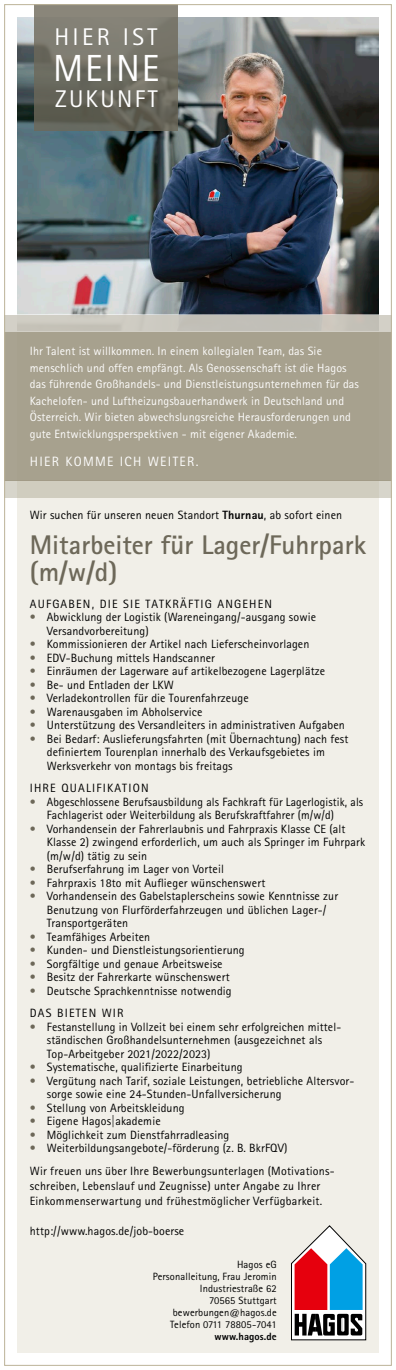
<style>
.page{position:relative;width:396px;height:1370px;background:#fff}
.page>*{position:absolute;margin:0;border:0;box-sizing:border-box;transform-origin:0 0}
.t1{font:37.8px "Rotis Sans Serif Std";letter-spacing:.05em;color:#fff}
.t2{font:700 27px/27px "Rotis Sans Serif Std";color:#6d6859}
.t3{font:24.15px "Rotis Sans Serif Std";letter-spacing:.1em;color:#fff}
.t4{font:13.5px "Rotis Sans Serif Std";letter-spacing:.1em;color:#fff}
.t5{font:12px/13.5px "Rotis Sans Serif Std";letter-spacing:.01em;color:#000}
.t6{font:12px/16.5px "Rotis Sans Serif Std";letter-spacing:.01em;color:#fff}
.t7{font:12px "Rotis Sans Serif Std";letter-spacing:.1em;color:#000}
.t8{font:10.5px/12px "Rotis Sans Serif Std";letter-spacing:.01em;color:#000;text-align:right}
.t9{font:800 10.5px "Rotis Sans Serif Std";letter-spacing:.01em;color:#000}
.s1{font-weight:800}
.s2{color:#6d6859}
</style>
<div class="page">
<img style="left:17px;top:17px;width:361px;height:298px">
<svg style="left:34px;top:6px;width:143px;height:125px;background:#717065"></svg>
<div style="left:17px;top:332px;width:361px;height:1020px;background:#f1efe8"></div>
<div style="left:4px;top:480px;width:387px;height:17px;background:#d0cdbf"></div>
<div style="left:4px;top:315px;width:387px;height:165px;background:#a7a18e"></div>
<div style="left:4px;top:315px;width:387px;height:17px;background:linear-gradient(to right,#ccc9c0,#c3c0b8)"></div>
<svg style="left:291px;top:1225px;width:75px;height:114px"></svg>
<h3 class="t3" style="left:54px;top:23px;width:104px">HIER IST</h3>
<h1 class="t1" style="left:53px;top:46px;width:108px">MEINE</h1>
<h3 class="t3" style="left:55px;top:84px;width:104px">ZUKUNFT</h3>
<p class="t6" style="left:30px;top:343px;width:330px">Ihr Talent ist willkommen. In einem kollegialen Team, das Sie menschlich und offen empfängt. Als Genossenschaft ist die Hagos das führende Großhandels- und Dienstleistungsunternehmen für das Kachelofen- und Luftheizungsbauerhandwerk in Deutschland und Österreich. Wir bieten abwechslungsreiche Herausforderungen und gute Entwicklungsperspektiven - mit eigener Akademie.</p>
<p class="t4" style="left:30px;top:454px;width:170px">HIER KOMME ICH WEITER.</p>
<p class="t5" style="left:30px;top:508px;width:313px">Wir suchen für unseren neuen Standort <span class="s1">Thurnau</span>, ab sofort einen</p>
<h2 class="t2" style="left:30px;top:530px;width:337px">Mitarbeiter für Lager/Fuhrpark (m/w/d)</h2>
<p class="t7" style="left:30px;top:596px;width:244px">AUFGABEN, DIE SIE TATKRÄFTIG ANGEHEN</p>
<p class="t5" style="left:47px;top:610px;width:270px;text-indent:-17px"><span class="s2">•</span> Abwicklung der Logistik (Wareneingang/-ausgang sowie<br>Versandvorbereitung)</p>
<p class="t5" style="left:30px;top:637px;width:281px"><span class="s2">•</span> Kommissionieren der Artikel nach Lieferscheinvorlagen</p>
<p class="t5" style="left:30px;top:650px;width:187px"><span class="s2">•</span> EDV-Buchung mittels Handscanner</p>
<p class="t5" style="left:30px;top:664px;width:296px"><span class="s2">•</span> Einräumen der Lagerware auf artikelbezogene Lagerplätze</p>
<p class="t5" style="left:30px;top:677px;width:145px"><span class="s2">•</span> Be- und Entladen der LKW</p>
<p class="t5" style="left:30px;top:691px;width:220px"><span class="s2">•</span> Verladekontrollen für die Tourenfahrzeuge</p>
<p class="t5" style="left:30px;top:704px;width:174px"><span class="s2">•</span> Warenausgaben im Abholservice</p>
<p class="t5" style="left:30px;top:718px;width:316px"><span class="s2">•</span> Unterstützung des Versandleiters in administrativen Aufgaben</p>
<p class="t5" style="left:47px;top:731px;width:303px;text-indent:-17px"><span class="s2">•</span> Bei Bedarf: Auslieferungsfahrten (mit Übernachtung) nach fest definiertem Tourenplan innerhalb des Verkaufsgebietes im<br>Werksverkehr von montags bis freitags</p>
<p class="t7" style="left:30px;top:781px;width:120px">IHRE QUALIFIKATION</p>
<p class="t5" style="left:47px;top:794px;width:317px;text-indent:-17px"><span class="s2">•</span> Abgeschlossene Berufsausbildung als Fachkraft für Lagerlogistik, als<br>Fachlagerist oder Weiterbildung als Berufskraftfahrer (m/w/d)</p>
<p class="t5" style="left:47px;top:821px;width:319px;text-indent:-17px"><span class="s2">•</span> Vorhandensein der Fahrerlaubnis und Fahrpraxis Klasse CE (alt<br>Klasse 2) zwingend erforderlich, um auch als Springer im Fuhrpark (m/w/d) tätig zu sein</p>
<p class="t5" style="left:30px;top:862px;width:195px"><span class="s2">•</span> Berufserfahrung im Lager von Vorteil</p>
<p class="t5" style="left:30px;top:875px;width:237px"><span class="s2">•</span> Fahrpraxis 18to mit Auflieger wünschenswert</p>
<p class="t5" style="left:47px;top:889px;width:292px;text-indent:-17px"><span class="s2">•</span> Vorhandensein des Gabelstaplerscheins sowie Kenntnisse zur<br>Benutzung von Flurförderfahrzeugen und üblichen Lager-/<br>Transportgeräten</p>
<p class="t5" style="left:30px;top:929px;width:122px"><span class="s2">•</span> Teamfähiges Arbeiten</p>
<p class="t5" style="left:30px;top:943px;width:216px"><span class="s2">•</span> Kunden- und Dienstleistungsorientierung</p>
<p class="t5" style="left:30px;top:956px;width:194px"><span class="s2">•</span> Sorgfältige und genaue Arbeitsweise</p>
<p class="t5" style="left:30px;top:970px;width:201px"><span class="s2">•</span> Besitz der Fahrerkarte wünschenswert</p>
<p class="t5" style="left:30px;top:979px;width:203px;line-height:22.5px"><span class="s2">•</span> Deutsche Sprachkenntnisse notwendig<br>DAS BIETEN WIR</p>
<p class="t5" style="left:47px;top:1019px;width:294px;text-indent:-17px"><span class="s2">•</span> Festanstellung in Vollzeit bei einem sehr erfolgreichen mittel&shy;ständischen Großhandelsunternehmen (ausgezeichnet als<br>Top-Arbeitgeber 2021/2022/2023)</p>
<p class="t5" style="left:30px;top:1060px;width:214px"><span class="s2">•</span> Systematische, qualifizierte Einarbeitung</p>
<p class="t5" style="left:47px;top:1073px;width:309px;text-indent:-17px"><span class="s2">•</span> Vergütung nach Tarif, soziale Leistungen, betriebliche Altersvor&shy;sorge sowie eine 24-Stunden-Unfallversicherung</p>
<p class="t5" style="left:30px;top:1100px;width:156px"><span class="s2">•</span> Stellung von Arbeitskleidung</p>
<p class="t5" style="left:30px;top:1114px;width:132px"><span class="s2">•</span> Eigene Hagos|akademie</p>
<p class="t5" style="left:30px;top:1127px;width:201px"><span class="s2">•</span> Möglichkeit zum Dienstfahrradleasing</p>
<p class="t5" style="left:30px;top:1136px;width:305px;line-height:22.5px"><span class="s2">•</span> Weiterbildungsangebote/-förderung (z. B. BkrFQV)<br>Wir freuen uns über Ihre Bewerbungsunterlagen (Motivations-</p>
<p class="t5" style="left:30px;top:1178px;width:294px;line-height:15px">schreiben, Lebenslauf und Zeugnisse) unter Angabe zu Ihrer<br>Einkommenserwartung und frühestmöglicher Verfügbarkeit.</p>
<p class="t5" style="left:30px;top:1223px;width:156px">http://www.hagos.de/job-boerse</p>
<p class="t8" style="left:153px;top:1258px;width:125px">Hagos eG<br>Personalleitung, Frau Jeromin<br>Industriestraße 62<br>70565 Stuttgart bewerbungen@hagos.de<br>Telefon 0711 78805-7041</p>
<p class="t9" style="left:214px;top:1329px;width:64px">www.hagos.de</p>
</div>
